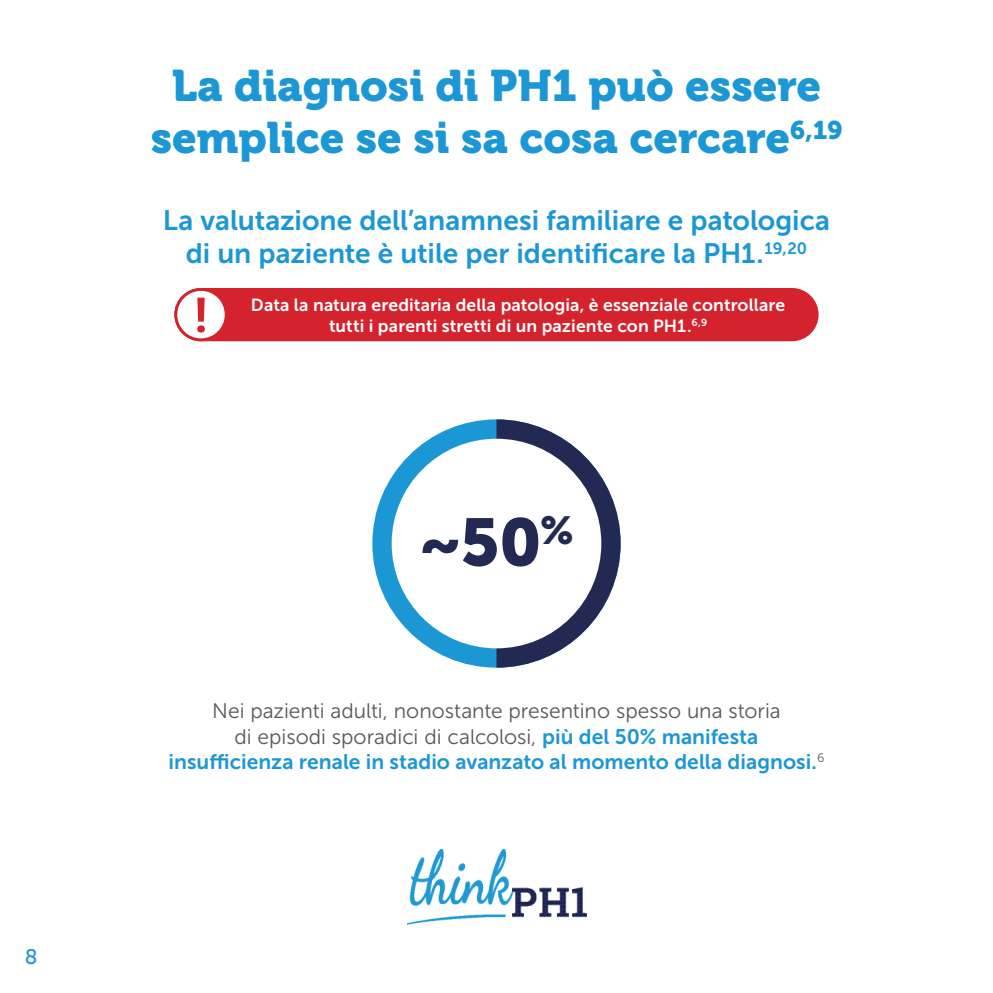
<style>
.page{position:relative;width:993px;height:993px;background:#fff}
.page>*{position:absolute;margin:0;border:0;box-sizing:border-box;transform-origin:0 0}
.t1{font:66.67px "Museo Sans 900";color:#222a54}
.t2{font:43.75px/52.5px "Museo 900";color:#1c97d5;text-align:center}
.t3{font:28px/33.6px "Museo Sans 700";color:#1c97d5;text-align:center}
.t4{font:21px "Museo Sans 300";color:#57585a}
.t5{font:21px "Museo Sans 700";color:#1c97d5}
.t6{font:21px "Museo Sans 500";color:#1c97d5}
.t7{font:17.5px/21px "Museo Sans 700";letter-spacing:.005em;color:#fff;text-align:center}
.s1{font-family:"Museo Sans 700";color:#1c97d5}
</style>
<div class="page">
<div style="left:174px;top:288px;width:644px;height:53px;background:#d5232e;border-radius:27px"></div>
<div style="left:176px;top:289px;width:50px;height:51px;background:#fff;border-radius:50%"></div>
<div style="left:174px;top:288px;width:53px;height:53px;border:3px solid #d5232e;border-radius:50%"></div>
<svg style="left:197px;top:297px;width:8px;height:35px"></svg>
<div style="left:372px;top:419px;width:248px;height:248px;background:#1c97d5;border-radius:50%"></div>
<svg style="left:496px;top:419px;width:124px;height:248px"></svg>
<div style="left:391px;top:438px;width:210px;height:210px;background:#fff;border-radius:50%"></div>
<img style="left:408px;top:849px;width:178px;height:75px">
<p class="t6" style="left:25px;top:945px;width:14px">8</p>
<p class="t2" style="left:151px;top:60px;width:692px">La diagnosi di PH1 può essere semplice se si sa cosa cercare<sup>6,19</sup></p>
<p class="t3" style="left:163px;top:203px;width:668px">La valutazione dell’anamnesi familiare e patologica di un paziente è utile per identificare la PH1.<sup>19,20</sup></p>
<p class="t7" style="left:251px;top:294px;width:535px">Data la natura ereditaria della patologia, è essenziale controllare tutti i parenti stretti di un paziente con PH1.<sup>6,9</sup></p>
<p class="t1" style="left:419px;top:504px;width:156px">~50<sup>%</sup></p>
<p class="t4" style="left:212px;top:699px;width:569px">Nei pazienti adulti, nonostante presentino spesso una storia</p>
<p class="t4" style="left:234px;top:724px;width:525px">di episodi sporadici di calcolosi, <span class="s1">più del 50% manifesta</span></p>
<p class="t5" style="left:168px;top:749px;width:657px">insufficienza renale in stadio avanzato al momento della diagnosi.<sup>6</sup></p>
</div>
